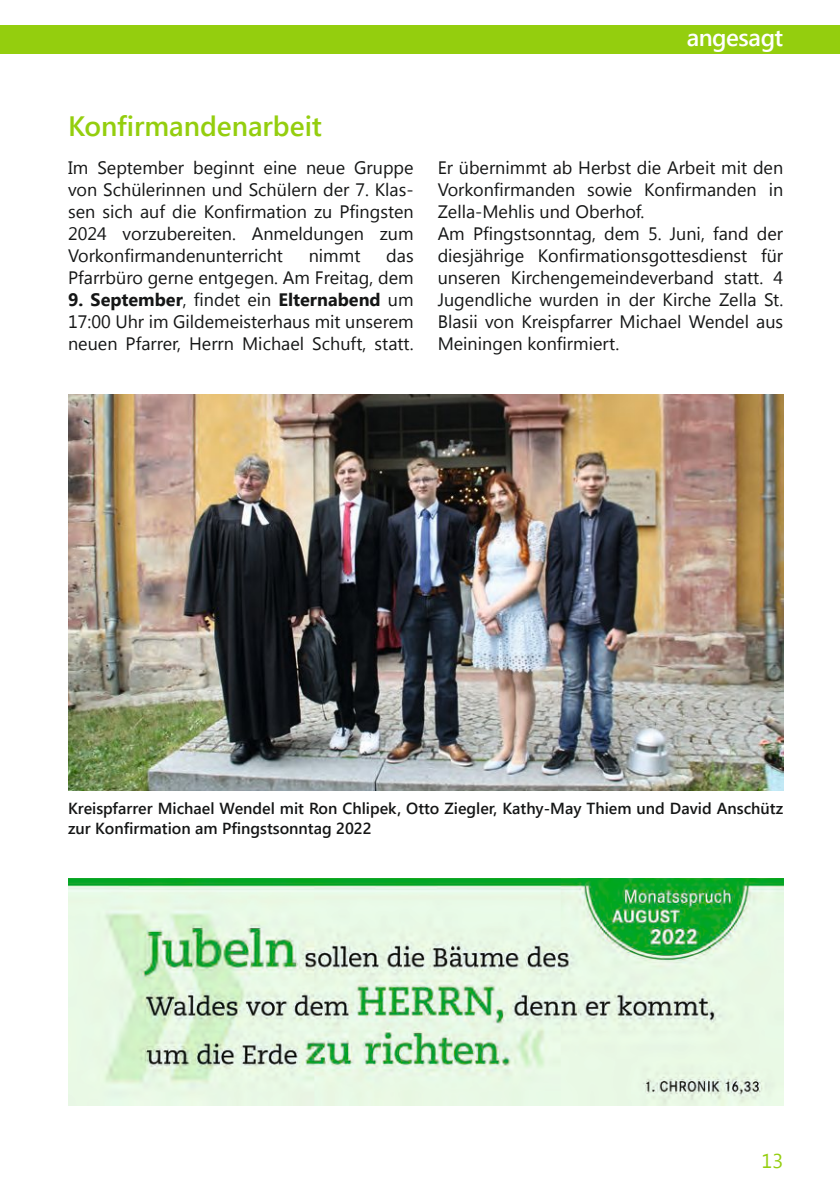
<style>
.page{position:relative;width:840px;height:1191px;background:#fff}
.page>*{position:absolute;margin:0;border:0;box-sizing:border-box;transform-origin:0 0}
.t1{font:600 28px "Segoe UI";color:#94ce0e}
.t2{font:600 24px "Segoe UI";letter-spacing:-.02em;color:#fff}
.t3{font:20px "Segoe UI";color:#94ce0e}
.t4{font:18px/22px "Segoe UI";color:#151616;text-align:justify}
.t5{font:600 16px/20px "Segoe UI";color:#151616}
.s1{font-weight:700}
</style>
<div class="page">
<img style="left:68px;top:394px;width:714px;height:396px">
<img style="left:68px;top:878px;width:714px;height:227px">
<div style="left:0;top:26px;width:839px;height:28px;background:#94ce0e"></div>
<h2 class="t2" style="left:686px;top:18px;width:98px">angesagt</h2>
<h1 class="t1" style="left:68px;top:104px;width:255px">Konfirmandenarbeit</h1>
<p class="t4" style="left:68px;top:156px;width:347px">Im September beginnt eine neue Gruppe von Schülerinnen und Schülern der 7. Klas&shy;sen sich auf die Konfirmation zu Pfingsten 2024 vorzubereiten. Anmeldungen zum Vorkonfirmandenunterricht</p>
<p class="t4" style="left:68px;top:244px;width:347px;text-align:right">das<br>Pfarrbüro gerne entgegen. Am Freitag, dem</p>
<p class="t4" style="left:68px;top:288px;width:347px"><span class="s1">9. September</span>, findet ein <span class="s1">Elternabend</span> um 17:00 Uhr im Gildemeisterhaus mit unserem neuen Pfarrer, Herrn Michael Schuft, statt.</p>
<p class="t4" style="left:308px;top:244px;width:53px">nimmt</p>
<p class="t4" style="left:437px;top:156px;width:347px;text-align:left">Er übernimmt ab Herbst die Arbeit mit den Vorkonfirmanden sowie Konfirmanden in Zella-Mehlis und Oberhof.<br>Am Pfingstsonntag, dem 5. Juni, fand der diesjährige Konfirmationsgottesdienst für unseren Kirchengemeindeverband statt. 4<br>Jugendliche wurden in der Kirche Zella St.<br>Blasii von Kreispfarrer Michael Wendel aus Meiningen konfirmiert.</p>
<p class="t5" style="left:68px;top:797px;width:716px">Kreispfarrer Michael Wendel mit Ron Chlipek, Otto Ziegler, Kathy-May Thiem und David Anschütz zur Konfirmation am Pfingstsonntag 2022</p>
<p class="t3" style="left:761px;top:1147px;width:23px">13</p>
</div>
